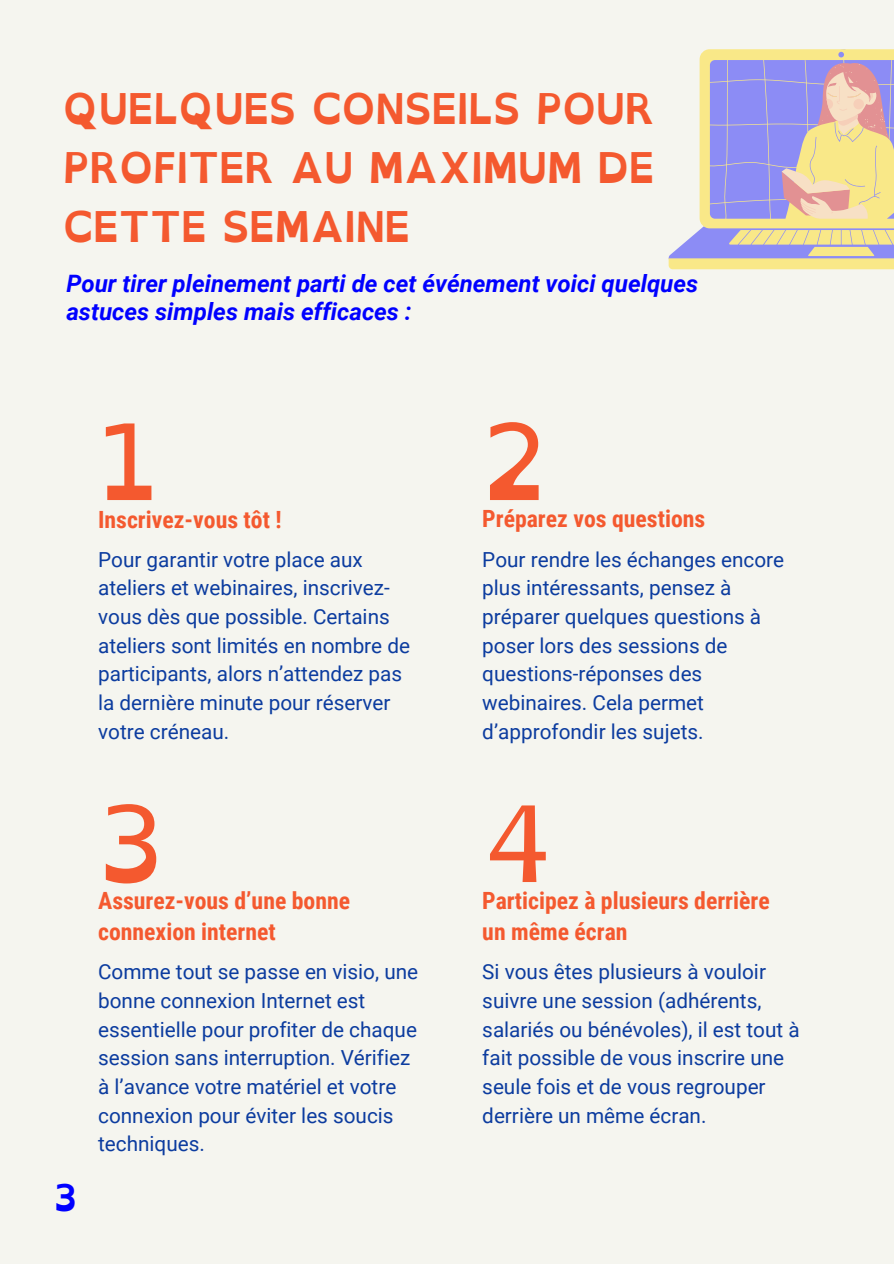
<style>
.page{position:relative;width:894px;height:1264px;background:#fff}
.page>*{position:absolute;margin:0;border:0;box-sizing:border-box;transform-origin:0 0}
.t1{font:105px "Open Dyslexic";color:#f4592f}
.t2{font:700 42.45px/58.8px "Open Dyslexic";letter-spacing:-.03em;color:#f4592f;text-align:justify}
.t3{font:700 37.5px "Open Dyslexic";color:#00f}
.t4{font:italic 700 24px/28.7px "Roboto";color:#00f}
.t5{font:700 23.7px/30.3px "Roboto Condensed";color:#f4592f}
.t6{font:20.7px/28.7px "Roboto";color:#0c3c9f}
</style>
<div class="page">
<div style="left:0;top:0;width:893px;height:1263px;background:#f5f5ef"></div>
<svg style="left:668px;top:49px;width:225px;height:220px"></svg>
<svg style="left:781px;top:59px;width:112px;height:160px;background:#d5bcb3"></svg>
<p class="t2" style="left:63px;top:79px;width:594px">QUELQUES CONSEILS POUR PROFITER AU MAXIMUM DE CETTE SEMAINE</p>
<h2 class="t4" style="left:66px;top:269px;width:633px">Pour tirer pleinement parti de cet événement voici quelques astuces simples mais efficaces :</h2>
<h2 class="t1" style="left:98px;top:369px;width:62px">1</h2>
<p class="t5" style="left:98px;top:504px;width:185px">Inscrivez-vous tôt !</p>
<h1 class="t6" style="left:98px;top:545px;width:313px">Pour garantir votre place aux ateliers et webinaires, inscrivez&shy;vous dès que possible. Certains ateliers sont limités en nombre de participants, alors n’attendez pas la dernière minute pour réserver votre créneau.</h1>
<p class="t3" style="left:54px;top:1164px;width:25px">3</p>
<h2 class="t1" style="left:98px;top:750px;width:67px">3</h2>
<p class="t5" style="left:98px;top:886px;width:253px">Assurez-vous d’une bonne connexion internet</p>
<p class="t6" style="left:98px;top:958px;width:321px">Comme tout se passe en visio, une bonne connexion Internet est essentielle pour profiter de chaque session sans interruption. Vérifiez à l’avance votre matériel et votre connexion pour éviter les soucis techniques.</p>
<p class="t1" style="left:482px;top:369px;width:65px">2</p>
<h2 class="t5" style="left:482px;top:504px;width:224px">Préparez vos questions</h2>
<p class="t6" style="left:482px;top:545px;width:303px">Pour rendre les échanges encore plus intéressants, pensez à préparer quelques questions à poser lors des sessions de questions-réponses des webinaires. Cela permet d’approfondir les sujets.</p>
<p class="t1" style="left:482px;top:750px;width:73px">4</p>
<p class="t5" style="left:482px;top:886px;width:289px">Participez à plusieurs derrière un même écran</p>
<h2 class="t6" style="left:482px;top:958px;width:319px">Si vous êtes plusieurs à vouloir suivre une session (adhérents, salariés ou bénévoles), il est tout à fait possible de vous inscrire une seule fois et de vous regrouper derrière un même écran.</h2>
</div>
